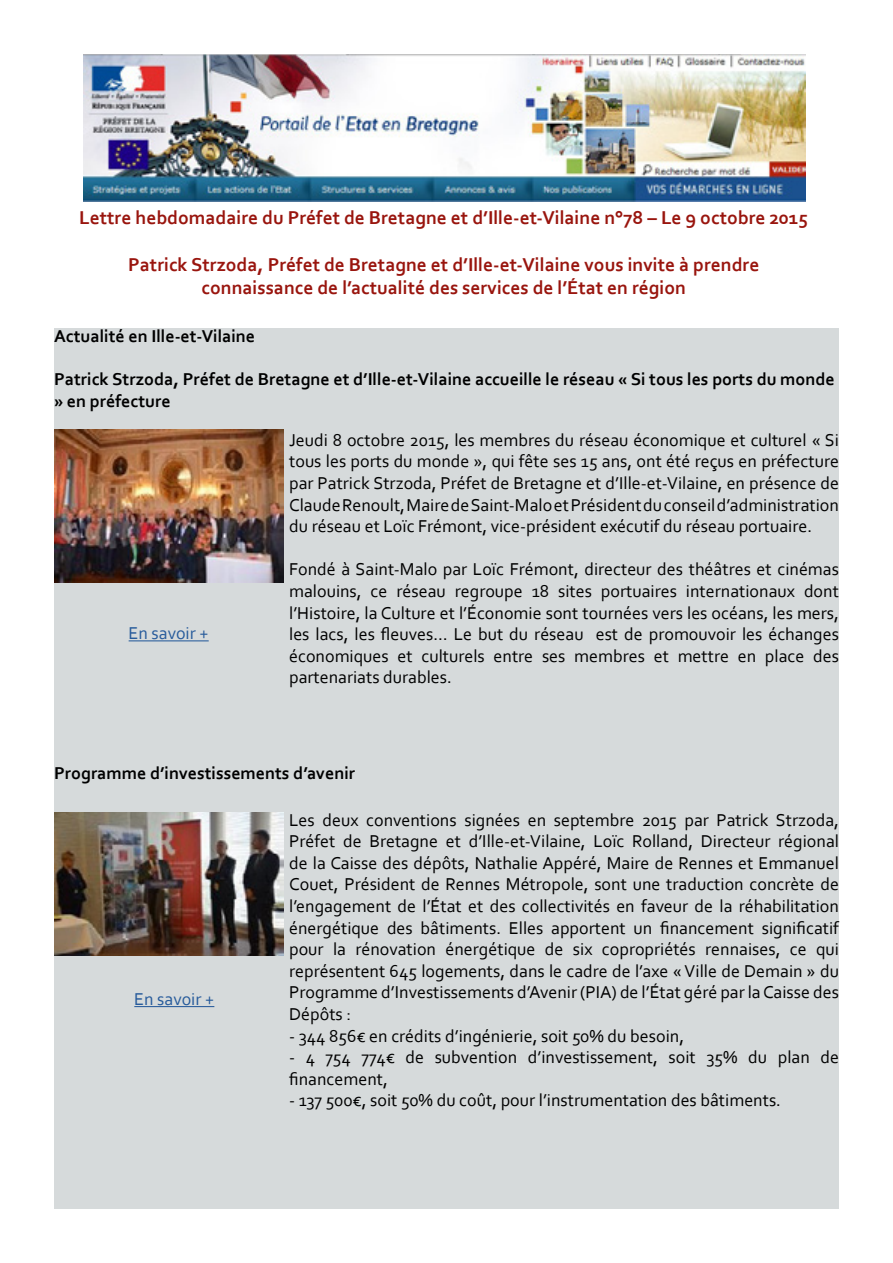
<style>
.page{position:relative;width:893px;height:1263px;background:#fff}
.page>*{position:absolute;margin:0;border:0;box-sizing:border-box;transform-origin:0 0}
.t1{font:700 19.5px/23.4px "Corbel";color:#99150e;text-align:center}
.t2{font:18px/21.6px "Corbel";color:#000;text-align:justify}
.t3{font:700 18px/21.6px "Corbel";color:#000}
.t4{font:18px "Corbel";color:#275b9b}
</style>
<div class="page">
<img style="left:83px;top:54px;width:722px;height:148px">
<div style="left:54px;top:328px;width:785px;height:881px;background:#d6dadb"></div>
<img style="left:54px;top:429px;width:230px;height:153px">
<hr style="left:129px;top:640px;width:80px;height:1px;background:#275b9b">
<img style="left:54px;top:812px;width:230px;height:143px">
<hr style="left:134px;top:1006px;width:80px;height:1px;background:#275b9b">
<p class="t1" style="left:79px;top:205px;width:730px">Lettre hebdomadaire du Préfet de Bretagne et d’Ille-et-Vilaine n°78 – Le 9 octobre 2015</p>
<p class="t1" style="left:128px;top:252px;width:633px">Patrick Strzoda, Préfet de Bretagne et d’Ille-et-Vilaine vous invite à prendre connaissance de l’actualité des services de l’État en région</p>
<p class="t3" style="left:54px;top:325px;width:203px">Actualité en Ille-et-Vilaine</p>
<p class="t3" style="left:54px;top:368px;width:782px">Patrick Strzoda, Préfet de Bretagne et d’Ille-et-Vilaine accueille le réseau « Si tous les ports du monde » en préfecture</p>
<p class="t2" style="left:289px;top:428px;width:551px">Jeudi 8 octobre 2015, les membres du réseau économique et culturel « Si tous les ports du monde », qui fête ses 15 ans, ont été reçus en préfecture par Patrick Strzoda, Préfet de Bretagne et d’Ille-et-Vilaine, en présence de Claude Renoult, Maire de Saint-Malo et Président du conseil d’administration du réseau et Loïc Frémont, vice-président exécutif du réseau portuaire.</p>
<p class="t2" style="left:289px;top:558px;width:551px">Fondé à Saint-Malo par Loïc Frémont, directeur des théâtres et cinémas malouins, ce réseau regroupe 18 sites portuaires internationaux dont l’Histoire, la Culture et l’Économie sont tournées vers les océans, les mers, les lacs, les fleuves… Le but du réseau est de promouvoir les échanges économiques et culturels entre ses membres et mettre en place des partenariats durables.</p>
<p class="t4" style="left:129px;top:622px;width:82px">En savoir +</p>
<p class="t3" style="left:54px;top:762px;width:303px">Programme d’investissements d’avenir</p>
<p class="t2" style="left:289px;top:808px;width:551px">Les deux conventions signées en septembre 2015 par Patrick Strzoda, Préfet de Bretagne et d’Ille-et-Vilaine, Loïc Rolland, Directeur régional de la Caisse des dépôts, Nathalie Appéré, Maire de Rennes et Emmanuel Couet, Président de Rennes Métropole, sont une traduction concrète de l’engagement de l’État et des collectivités en faveur de la réhabilitation énergétique des bâtiments. Elles apportent un financement significatif pour la rénovation énergétique de six copropriétés rennaises, ce qui représentent 645 logements, dans le cadre de l’axe « Ville de Demain » du Programme d’Investissements d’Avenir (PIA) de l’État géré par la Caisse des Dépôts :</p>
<p class="t2" style="left:289px;top:1024px;width:396px">- 344 856€ en crédits d’ingénierie, soit 50% du besoin,</p>
<p class="t2" style="left:289px;top:1046px;width:551px">- 4 754 774€ de subvention d’investissement, soit 35% du plan de financement,</p>
<p class="t2" style="left:289px;top:1089px;width:493px">- 137 500€, soit 50% du coût, pour l’instrumentation des bâtiments.</p>
<p class="t4" style="left:134px;top:988px;width:82px">En savoir +</p>
</div>
